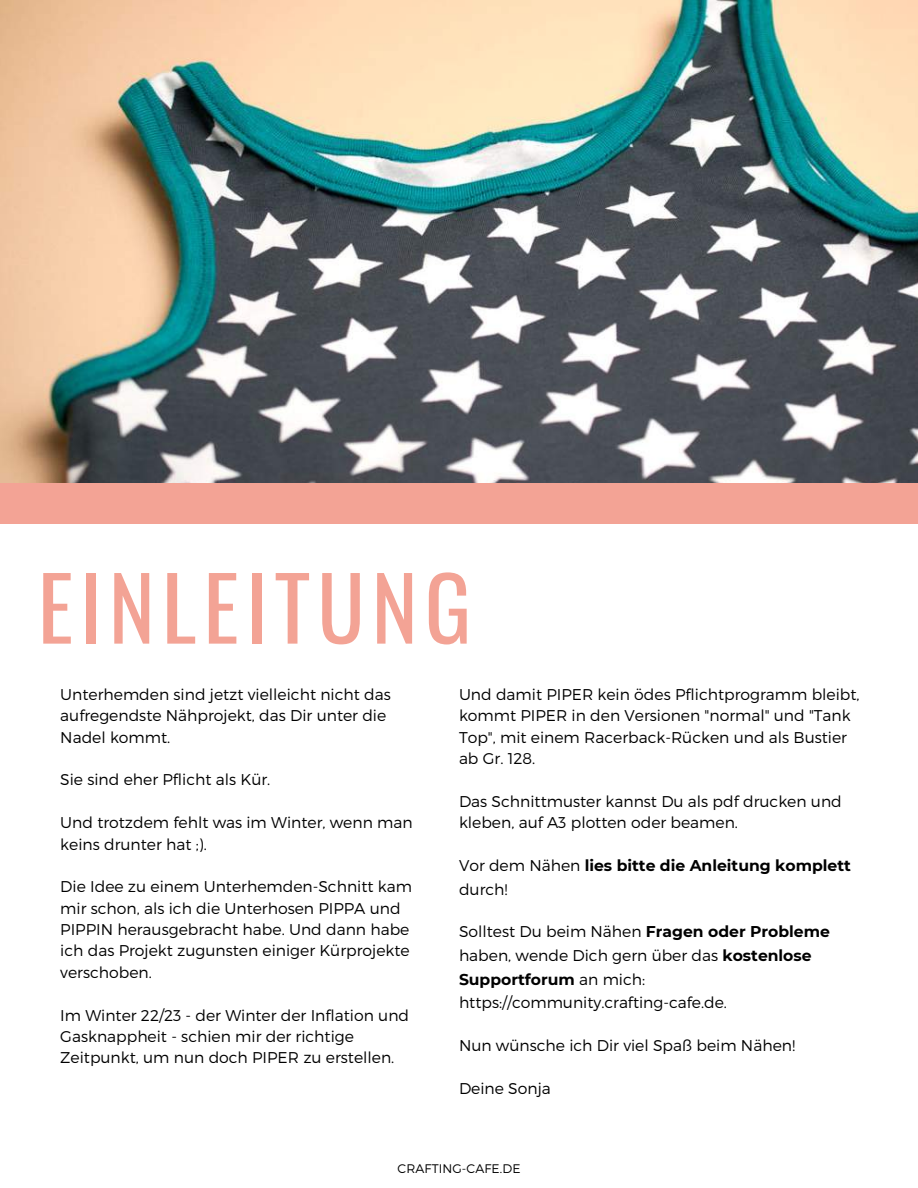
<style>
.page{position:relative;width:918px;height:1188px;background:#fff}
.page>*{position:absolute;margin:0;border:0;box-sizing:border-box;transform-origin:0 0}
.t1{font:87.15px "Oswald";letter-spacing:.08em;color:#f3a395}
.t2{font:300 15.6px/21.3px "Montserrat";color:#000}
.t3{font:700 15.6px/23.7px "Montserrat";color:#000}
.t4{font:300 12.45px "Montserrat";letter-spacing:.01em;color:#000}
.s1{font-weight:300}
.s2{font-weight:700}
</style>
<div class="page">
<img style="left:0;top:0;width:918px;height:484px">
<div style="left:0;top:484px;width:918px;height:39px;background:#f3a395"></div>
<h1 class="t1" style="left:38px;top:540px;width:435px">EINLEITUNG</h1>
<p class="t2" style="left:60px;top:683px;width:332px">Unterhemden sind jetzt vielleicht nicht das aufregendste Nähprojekt, das Dir unter die<br>Nadel kommt.</p>
<p class="t2" style="left:60px;top:768px;width:212px">Sie sind eher Pflicht als Kür.</p>
<p class="t2" style="left:60px;top:811px;width:354px">Und trotzdem fehlt was im Winter, wenn man keins drunter hat ;).</p>
<p class="t2" style="left:60px;top:875px;width:353px">Die Idee zu einem Unterhemden-Schnitt kam mir schon, als ich die Unterhosen PIPPA und PIPPIN herausgebracht habe. Und dann habe ich das Projekt zugunsten einiger Kürprojekte verschoben.</p>
<p class="t2" style="left:60px;top:1004px;width:350px">Im Winter 22/23 - der Winter der Inflation und<br>Gasknappheit - schien mir der richtige<br>Zeitpunkt, um nun doch PIPER zu erstellen.</p>
<p class="t2" style="left:459px;top:683px;width:402px">Und damit PIPER kein ödes Pflichtprogramm bleibt, kommt PIPER in den Versionen "normal" und "Tank Top", mit einem Racerback-Rücken und als Bustier ab Gr. 128.</p>
<p class="t2" style="left:459px;top:790px;width:384px">Das Schnittmuster kannst Du als pdf drucken und kleben, auf A3 plotten oder beamen.</p>
<p class="t3" style="left:459px;top:853px;width:393px"><span class="s1">Vor dem Nähen</span> lies bitte die Anleitung komplett <span class="s1">durch!</span></p>
<p class="t2" style="left:459px;top:919px;width:372px;line-height:23.7px">Solltest Du beim Nähen <span class="s2">Fragen oder Probleme </span>haben, wende Dich gern über das <span class="s2">kostenlose Supportforum</span> an mich: https://community.crafting-cafe.de.</p>
<p class="t2" style="left:459px;top:1034px;width:338px">Nun wünsche ich Dir viel Spaß beim Nähen!</p>
<p class="t2" style="left:459px;top:1077px;width:93px">Deine Sonja</p>
<p class="t4" style="left:398px;top:1161px;width:124px">CRAFTING-CAFE.DE</p>
</div>
